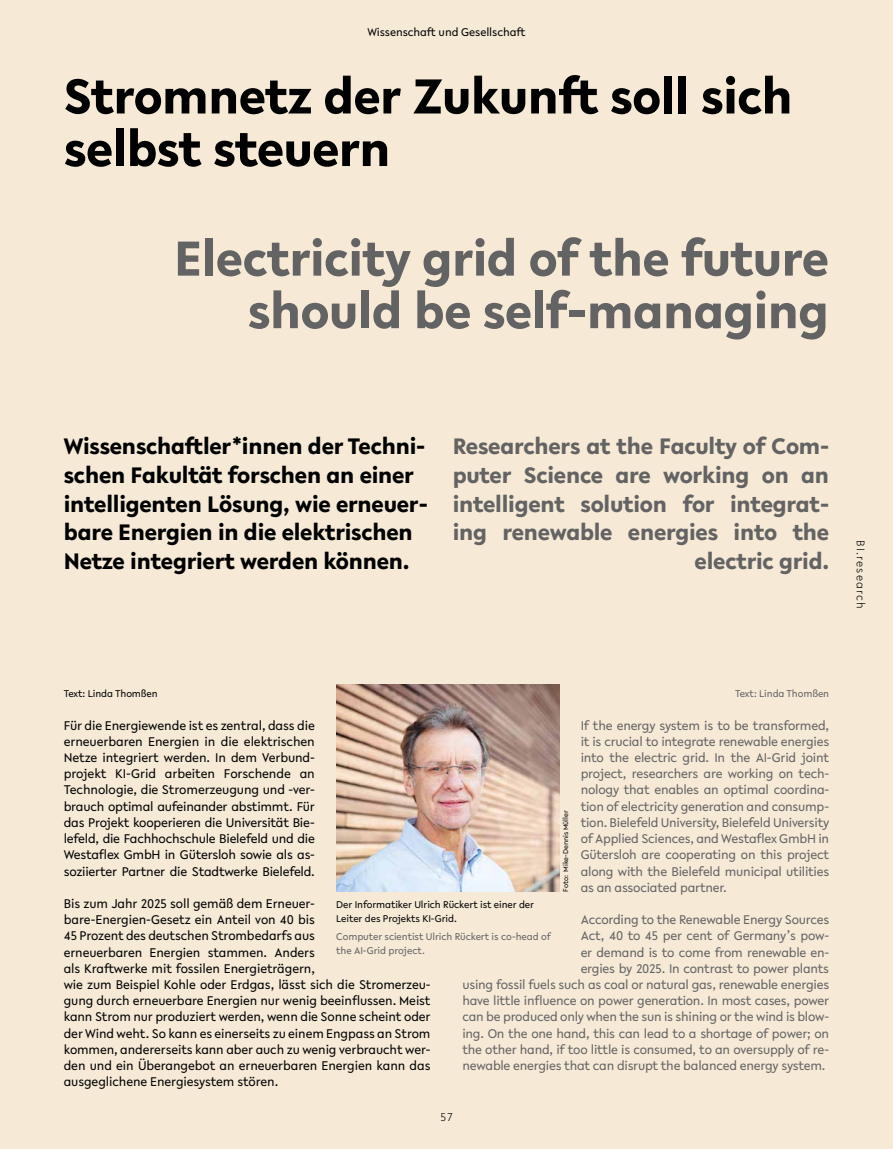
<style>
.page{position:relative;width:893px;height:1149px;background:#fff}
.page>*{position:absolute;margin:0;border:0;box-sizing:border-box;transform-origin:0 0}
.t1{font:700 52.5px/52.5px "Lelo";letter-spacing:-.01em;color:#646363;text-align:right}
.t2{font:700 52.5px/52.5px "Lelo";letter-spacing:-.01em;color:#000}
.t3{font:700 24px/28.8px "Lelo";letter-spacing:-.01em;color:#000}
.t4{font:700 24px/28.8px "Lelo";letter-spacing:-.01em;color:#646363;text-align:right}
.t5{font:13.5px/16.2px "Lelo";letter-spacing:-.01em;color:#000;text-align:justify}
.t6{font:13.5px/16.2px "Lelo";letter-spacing:-.02em;color:#646363;text-align:justify}
.t7{font:12px "Lelo";letter-spacing:-.01em;color:#000}
.t8{font:300 12px "Lelo";letter-spacing:.1em;color:#000}
.t9{font:10.5px/13.6px "Lelo";letter-spacing:-.01em;color:#000}
.t10{font:10.5px/13.6px "Lelo";letter-spacing:-.01em;color:#646363}
.t11{font:7.5px "Lelo";letter-spacing:-.01em;color:#000}
</style>
<div class="page">
<div style="left:0;top:0;width:893px;height:1148px;background:#f6ead7"></div>
<img style="left:336px;top:684px;width:223px;height:207px">
<p class="t7" style="left:367px;top:24px;width:160px">Wissenschaft und Gesellschaft</p>
<h1 class="t2" style="left:64px;top:69px;width:730px">Stromnetz der Zukunft soll sich selbst steuern</h1>
<h1 class="t1" style="left:174px;top:231px;width:656px">Electricity grid of the future should be self-managing</h1>
<h2 class="t3" style="left:64px;top:431px;width:366px">Wissenschaftler*innen der Techni&shy;schen Fakultät forschen an einer intelligenten Lösung, wie erneuer&shy;bare Energien in die elektrischen Netze integriert werden können.</h2>
<h2 class="t4" style="left:453px;top:431px;width:378px">Researchers at the Faculty of Com&shy;puter Science are working on an intelligent solution for integrat&shy;ing renewable energies into the electric grid.</h2>
<p class="t8" style="left:869px;top:539px;width:71px;rotate:90deg">BI.research</p>
<p class="t9" style="left:64px;top:686px;width:96px">Text: Linda Thomßen</p>
<p class="t5" style="left:64px;top:716px;width:253px">Für die Energiewende ist es zentral, dass die erneuerbaren Energien in die elektrischen Netze integriert werden. In dem Verbund&shy;projekt KI-Grid arbeiten Forschende an Technologie, die Stromerzeugung und -ver&shy;brauch optimal aufeinander abstimmt. Für das Projekt kooperieren die Universität Bie&shy;lefeld, die Fachhochschule Bielefeld und die Westaflex GmbH in Gütersloh sowie als as&shy;soziierter Partner die Stadtwerke Bielefeld.</p>
<p class="t5" style="left:64px;top:894px;width:368px;text-align:left">Bis zum Jahr 2025 soll gemäß dem Erneuer&shy;bare-Energien-Gesetz ein Anteil von 40 bis<br>45 Prozent des deutschen Strombedarfs aus<br>erneuerbaren Energien stammen. Anders<br>als Kraftwerke mit fossilen Energieträgern,<br>wie zum Beispiel Kohle oder Erdgas, lässt sich die Stromerzeu&shy;gung durch erneuerbare Energien nur wenig beeinflussen. Meist kann Strom nur produziert werden, wenn die Sonne scheint oder der Wind weht. So kann es einerseits zu einem Engpass an Strom kommen, andererseits kann aber auch zu wenig verbraucht wer&shy;den und ein Überangebot an erneuerbaren Energien kann das ausgeglichene Energiesystem stören.</p>
<p class="t10" style="left:735px;top:686px;width:96px">Text: Linda Thomßen</p>
<p class="t6" style="left:581px;top:716px;width:250px">If the energy system is to be transformed, it is crucial to integrate renewable energies into the electric grid. In the AI-Grid joint project, researchers are working on tech&shy;nology that enables an optimal coordina&shy;tion of electricity generation and consump&shy;tion. Bielefeld University, Bielefeld University of Applied Sciences, and Westaflex GmbH in Gütersloh are cooperating on this project along with the Bielefeld municipal utilities as an associated partner.</p>
<p class="t6" style="left:462px;top:911px;width:368px;text-align:right">According to the Renewable Energy Sources<br>Act, 40 to 45 per cent of Germany’s pow-<br>er demand is to come from renewable en-<br>ergies by 2025. In contrast to power plants<br>using fossil fuels such as coal or natural gas, renewable energies have little influence on power generation. In most cases, power can be produced only when the sun is shining or the wind is blow&shy;ing. On the one hand, this can lead to a shortage of power; on the other hand, if too little is consumed, to an oversupply of re&shy;newable energies that can disrupt the balanced energy system.</p>
<p class="t11" style="left:560px;top:891px;width:83px;rotate:-90deg">Foto: Mike-Dennis Müller</p>
<p class="t9" style="left:336px;top:897px;width:199px">Der Informatiker Ulrich Rückert ist einer der<br>Leiter des Projekts KI-Grid.</p>
<p class="t10" style="left:336px;top:929px;width:216px">Computer scientist Ulrich Rückert is co-head of the AI-Grid project.</p>
<p class="t8" style="left:440px;top:1108px;width:14px">57</p>
</div>
